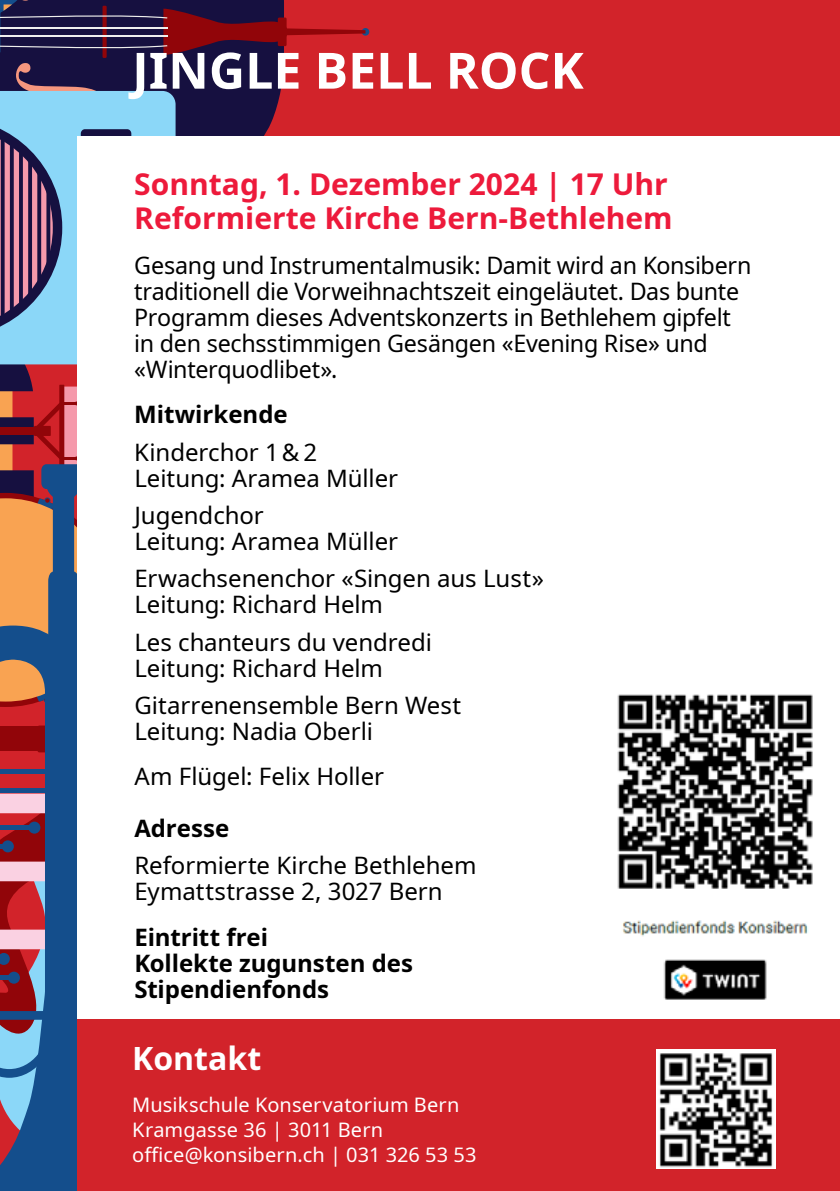
<style>
.page{position:relative;width:840px;height:1191px;background:#fff}
.page>*{position:absolute;margin:0;border:0;box-sizing:border-box;transform-origin:0 0}
.t1{font:700 50px "Noto Sans";color:#fff}
.t2{font:700 32px "Noto Sans";color:#fff}
.t3{font:700 30px/34px "Noto Sans";color:#ed1a3b}
.t4{font:700 30px "Noto Sans";color:#fff}
.t5{font:24px/26px "Noto Sans";letter-spacing:-.005em;color:#000}
.t6{font:700 24px/26px "Noto Sans";color:#000}
.t7{font:20px/25px "Noto Sans";letter-spacing:.005em;color:#fff}
</style>
<div class="page">
<div style="left:0;top:0;width:839px;height:1191px;background:#d2232a"></div>
<svg style="left:361px;top:28px;width:8px;height:8px"></svg>
<div style="left:0;top:55px;width:284px;height:81px;background:#161040"></div>
<div style="left:102px;top:6px;width:5px;height:52px;background:#910509"></div>
<svg style="left:0;top:0;width:365px;height:55px"></svg>
<svg style="left:0;top:63px;width:208px;height:1128px;background:#6e6682"></svg>
<div style="left:77px;top:136px;width:762px;height:906px;background:#fff"></div>
<div style="left:77px;top:1019px;width:762px;height:172px;background:#d2232a"></div>
<img style="left:656px;top:1049px;width:119px;height:119px">
<img style="left:617px;top:694px;width:196px;height:306px">
<h1 class="t1" style="left:132px;top:35px;width:453px">JINGLE BELL ROCK</h1>
<p class="t3" style="left:134px;top:167px;width:539px">Sonntag, 1. Dezember 2024 | 17 Uhr<br>Reformierte Kirche Bern-Bethlehem</p>
<p class="t5" style="left:134px;top:253px;width:618px">Gesang und Instrumentalmusik: Damit wird an Konsibern traditionell die Vorweihnachtszeit eingeläutet. Das bunte Programm dieses Adventskonzerts in Bethlehem gipfelt in den sechsstimmigen Gesängen «Evening Rise» und «Winterquodlibet».</p>
<p class="t6" style="left:134px;top:402px;width:155px">Mitwirkende</p>
<p class="t5" style="left:134px;top:439px;width:265px">Kinderchor 1&amp; 2<br>Leitung: Aramea Müller</p>
<p class="t5" style="left:134px;top:503px;width:265px">Jugendchor<br>Leitung: Aramea Müller</p>
<p class="t5" style="left:134px;top:566px;width:411px">Erwachsenenchor «Singen aus Lust»<br>Leitung: Richard Helm</p>
<p class="t5" style="left:134px;top:629px;width:299px">Les chanteurs du vendredi<br>Leitung: Richard Helm</p>
<p class="t5" style="left:134px;top:693px;width:328px">Gitarrenensemble Bern West<br>Leitung: Nadia Oberli</p>
<p class="t5" style="left:134px;top:764px;width:251px">Am Flügel: Felix Holler</p>
<p class="t6" style="left:134px;top:815px;width:96px">Adresse</p>
<p class="t5" style="left:134px;top:853px;width:343px">Reformierte Kirche Bethlehem<br>Eymattstrasse 2, 3027 Bern</p>
<p class="t6" style="left:134px;top:924px;width:280px">Eintritt frei<br>Kollekte zugunsten des<br>Stipendienfonds</p>
<h2 class="t2" style="left:132px;top:1035px;width:131px">Kontakt</h2>
<p class="t7" style="left:132px;top:1092px;width:346px">Musikschule Konservatorium Bern<br>Kramgasse 36 | 3011 Bern office@konsibern.ch | 031 326 53 53</p>
<p class="t4" style="left:227px;top:1123px;width:281px">www.konsibern.ch</p>
</div>
